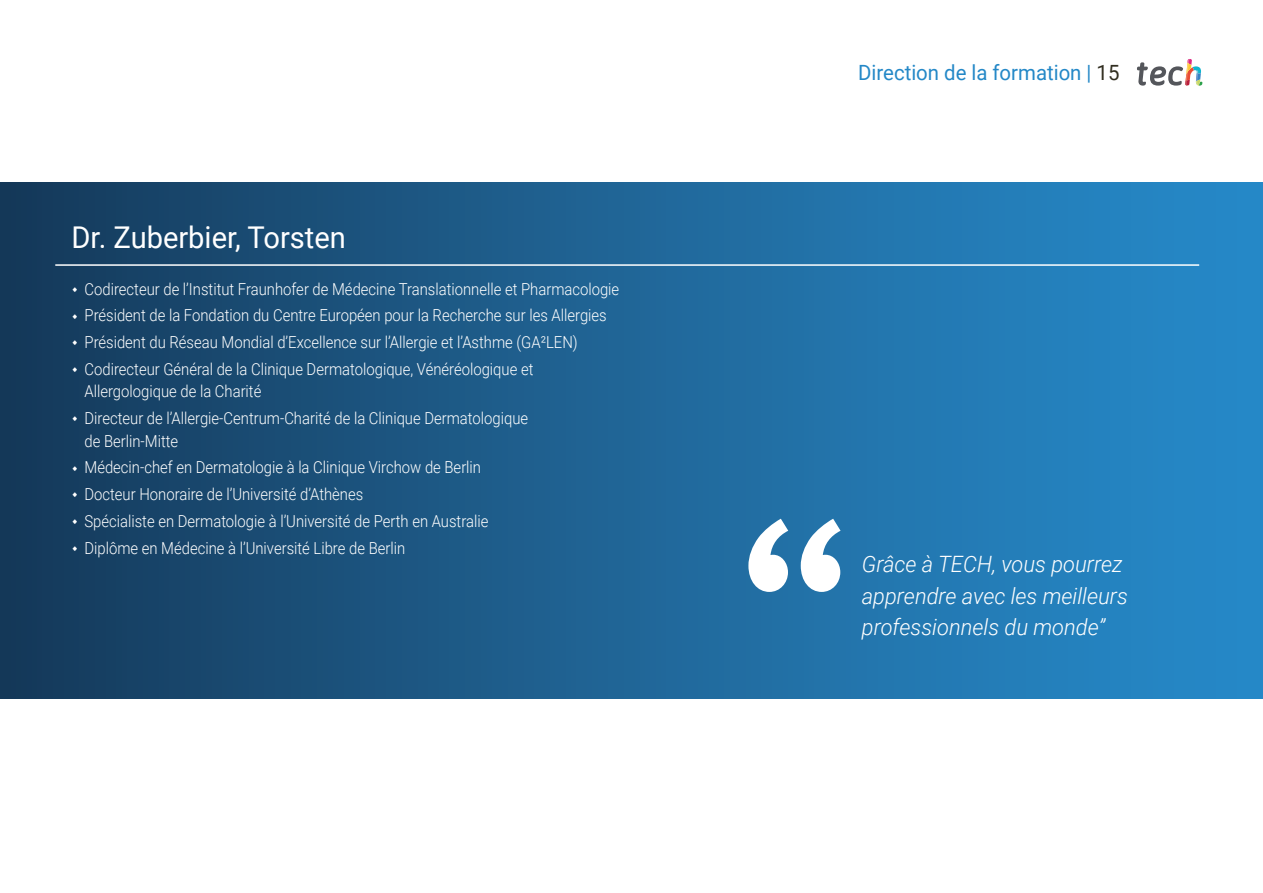
<style>
.page{position:relative;width:1263px;height:893px;background:#fff}
.page>*{position:absolute;margin:0;border:0;box-sizing:border-box;transform-origin:0 0}
.t1{font:30px "Roboto";color:#fff}
.t2{font:italic 300 22.5px/31.5px "Roboto";color:#fff}
.t3{font:21px "Roboto";color:#2488c7}
.t4{font:300 16.5px/26.7px "Roboto";color:#fff;scale:.9 1}
.s1{color:#312e20}
</style>
<div class="page">
<div style="left:0;top:182px;width:1263px;height:516px;background:linear-gradient(to right,#163a5c,#288ecf)"></div>
<svg style="left:748px;top:519px;width:92px;height:73px"></svg>
<svg style="left:1137px;top:59px;width:65px;height:27px"></svg>
<hr style="left:55px;top:264px;width:1144px;height:2px;background:#fff">
<svg style="left:73px;top:287px;width:4px;height:5px"></svg>
<svg style="left:73px;top:314px;width:4px;height:5px"></svg>
<svg style="left:73px;top:340px;width:4px;height:5px"></svg>
<svg style="left:73px;top:367px;width:4px;height:5px"></svg>
<svg style="left:73px;top:416px;width:4px;height:5px"></svg>
<svg style="left:73px;top:466px;width:4px;height:5px"></svg>
<svg style="left:73px;top:492px;width:4px;height:5px"></svg>
<svg style="left:73px;top:519px;width:4px;height:5px"></svg>
<svg style="left:73px;top:546px;width:4px;height:5px"></svg>
<h1 class="t1" style="left:71px;top:216px;width:276px">Dr. Zuberbier, Torsten</h1>
<p class="t4" style="left:85px;top:275px;width:596px">Codirecteur de l’Institut Fraunhofer de Médecine Translationnelle et Pharmacologie Président de la Fondation du Centre Européen pour la Recherche sur les Allergies Président du Réseau Mondial d’Excellence sur l’Allergie et l’Asthme (GA²LEN)<br>Codirecteur Général de la Clinique Dermatologique, Vénéréologique et</p>
<p class="t4" style="left:85px;top:378px;width:494px">Allergologique de la Charité<br>Directeur de l’Allergie-Centrum-Charité de la Clinique Dermatologique</p>
<p class="t4" style="left:85px;top:427px;width:450px">de Berlin-Mitte<br>Médecin-chef en Dermatologie à la Clinique Virchow de Berlin Docteur Honoraire de l’Université d’Athènes<br>Spécialiste en Dermatologie à l’Université de Perth en Australie Diplôme en Médecine à l’Université Libre de Berlin</p>
<p class="t3" style="left:858px;top:57px;width:263px">Direction de la formation | <span class="s1">15</span></p>
<h2 class="t2" style="left:862px;top:548px;width:268px">Grâce à TECH, vous pourrez apprendre avec les meilleurs professionnels du monde”</h2>
</div>
